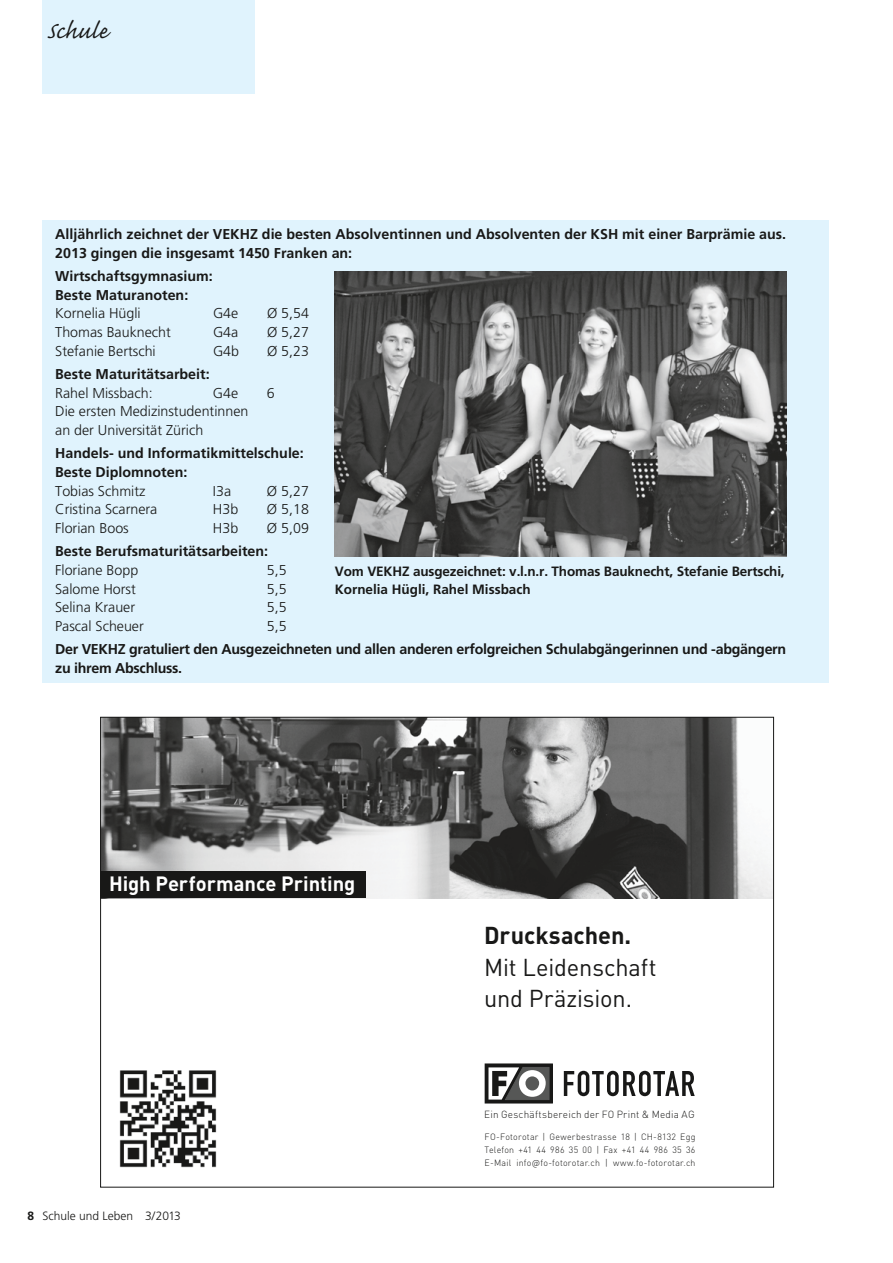
<style>
.page{position:relative;width:893px;height:1263px;background:#fff}
.page>*{position:absolute;margin:0;border:0;box-sizing:border-box;transform-origin:0 0}
.t1{font:30px "Caflisch Script";color:#181817}
.t2{font:24.15px/31.7px "DINOT";letter-spacing:-.005em;color:#181817}
.t3{font:700 24.15px "DINOT";color:#181817}
.t4{font:700 20.4px "DINOT";color:#fff}
.t5{font:700 14.25px/18.8px "Frutiger";color:#181817}
.t6{font:300 14.25px/18.8px "Frutiger";color:#181817}
.t7{font:700 14.25px/18.8px "Frutiger";letter-spacing:-.02em;color:#181817}
.t8{font:700 13.5px/18.8px "Frutiger";letter-spacing:-.01em;color:#181817}
.t9{font:300 12px "Frutiger";color:#181817}
.t10{font:300 10.2px "DINOT";letter-spacing:.02em;color:#181817}
.t11{font:300 9px/12.8px "DINOT";letter-spacing:.025em;color:#181817;text-align:justify}
.s1{font-weight:700}
</style>
<div class="page">
<div style="left:43px;top:0;width:212px;height:94px;background:#e0f3fd"></div>
<img style="left:102px;top:719px;width:670px;height:179px">
<div style="left:100px;top:871px;width:266px;height:27px;background:#181817"></div>
<svg style="left:564px;top:1071px;width:131px;height:25px"></svg>
<div style="left:485px;top:1064px;width:67px;height:39px;background:#181817"></div>
<div style="left:485px;top:1063px;width:68px;height:40px;border:1px solid #181817"></div>
<svg style="left:488px;top:1067px;width:61px;height:33px;background:#929392"></svg>
<img style="left:119px;top:1070px;width:98px;height:98px">
<div style="left:43px;top:220px;width:786px;height:462px;background:#e0f3fd"></div>
<img style="left:335px;top:271px;width:452px;height:285px">
<h1 class="t1" style="left:47px;top:16px;width:62px">Schule</h1>
<p class="t5" style="left:55px;top:225px;width:732px">Alljährlich zeichnet der VEKHZ die besten Absolventinnen und Absolventen der KSH mit einer Barprämie aus.<br>2013 gingen die insgesamt 1450 Franken an:</p>
<p class="t5" style="left:55px;top:267px;width:159px">Wirtschaftsgymnasium:<br>Beste Maturanoten:</p>
<p class="t6" style="left:55px;top:304px;width:87px">Kornelia Hügli</p>
<p class="t6" style="left:213px;top:304px;width:27px">G4e</p>
<p class="t6" style="left:267px;top:304px;width:43px">Ø 5,54</p>
<p class="t6" style="left:55px;top:323px;width:117px">Thomas Bauknecht</p>
<p class="t6" style="left:213px;top:323px;width:27px">G4a</p>
<p class="t6" style="left:267px;top:323px;width:43px">Ø 5,27</p>
<p class="t6" style="left:55px;top:342px;width:102px">Stefanie Bertschi</p>
<p class="t6" style="left:213px;top:342px;width:28px">G4b</p>
<p class="t6" style="left:267px;top:342px;width:43px">Ø 5,23</p>
<p class="t5" style="left:55px;top:365px;width:156px">Beste Maturitätsarbeit:</p>
<p class="t6" style="left:55px;top:383px;width:99px">Rahel Missbach:</p>
<p class="t6" style="left:213px;top:383px;width:27px">G4e</p>
<p class="t6" style="left:267px;top:383px;width:9px">6</p>
<p class="t6" style="left:55px;top:402px;width:195px">Die ersten Medizinstudentinnen an der Universität Zürich</p>
<p class="t5" style="left:55px;top:444px;width:250px">Handels- und Informatikmittelschule:<br>Beste Diplomnoten:</p>
<p class="t6" style="left:55px;top:481px;width:92px">Tobias Schmitz</p>
<p class="t6" style="left:213px;top:481px;width:20px">I3a</p>
<p class="t6" style="left:267px;top:481px;width:43px">Ø 5,27</p>
<p class="t6" style="left:55px;top:500px;width:104px">Cristina Scarnera</p>
<p class="t6" style="left:213px;top:500px;width:27px">H3b</p>
<p class="t6" style="left:267px;top:500px;width:43px">Ø 5,18</p>
<p class="t6" style="left:55px;top:519px;width:75px">Florian Boos</p>
<p class="t6" style="left:213px;top:519px;width:27px">H3b</p>
<p class="t6" style="left:267px;top:519px;width:43px">Ø 5,09</p>
<p class="t5" style="left:55px;top:542px;width:215px">Beste Berufsmaturitätsarbeiten:</p>
<p class="t6" style="left:55px;top:561px;width:85px">Floriane Bopp</p>
<p class="t6" style="left:267px;top:561px;width:21px">5,5</p>
<p class="t6" style="left:55px;top:579px;width:82px">Salome Horst</p>
<p class="t6" style="left:267px;top:579px;width:21px">5,5</p>
<p class="t6" style="left:55px;top:598px;width:81px">Selina Krauer</p>
<p class="t6" style="left:267px;top:598px;width:21px">5,5</p>
<p class="t6" style="left:55px;top:617px;width:90px">Pascal Scheuer</p>
<p class="t6" style="left:267px;top:617px;width:21px">5,5</p>
<p class="t7" style="left:55px;top:640px;width:733px">Der VEKHZ gratuliert den Ausgezeichneten und allen anderen erfolgreichen Schulabgängerinnen und -abgängern zu ihrem Abschluss.</p>
<p class="t8" style="left:335px;top:562px;width:451px">Vom VEKHZ ausgezeichnet: v.l.n.r. Thomas Bauknecht, Stefanie Bertschi,<br>Kornelia Hügli, Rahel Missbach</p>
<h3 class="t4" style="left:109px;top:870px;width:248px">High Performance Printing</h3>
<p class="t9" style="left:27px;top:1209px;width:155px"><span class="s1">8</span> Schule und Leben 3/2013</p>
<h2 class="t3" style="left:484px;top:919px;width:149px">Drucksachen.</h2>
<h2 class="t2" style="left:484px;top:950px;width:174px">Mit Leidenschaft und Präzision.</h2>
<p class="t10" style="left:484px;top:1108px;width:212px">Ein Geschäftsbereich der FO Print &amp; Media AG</p>
<p class="t11" style="left:485px;top:1130px;width:212px">FO-Fotorotar | Gewerbestrasse 18 | CH-8132 Egg Telefon +41 44 986 35 00 | Fax +41 44 986 35 36<br>E-Mail info@fo-fotorotar.ch | www.fo-fotorotar.ch</p>
</div>
